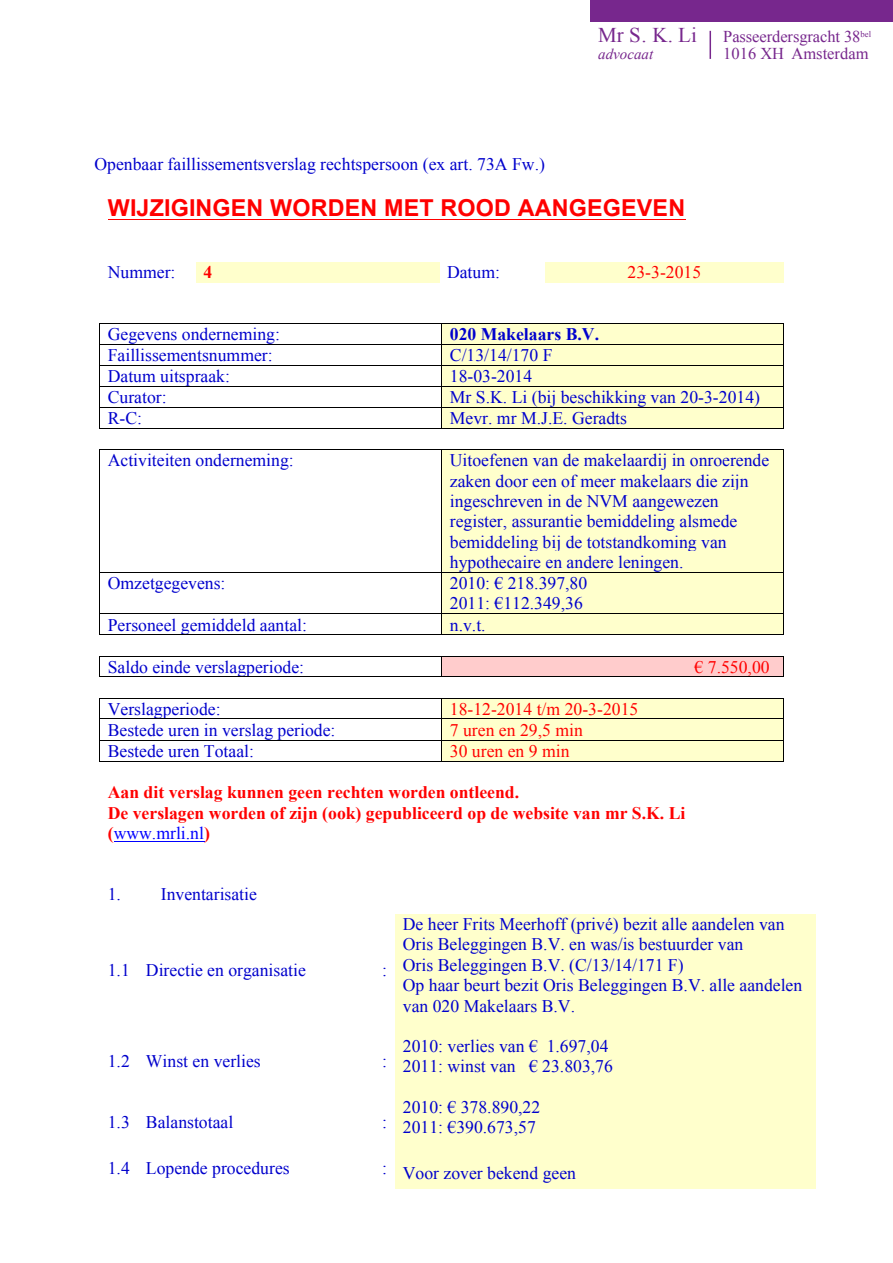
<style>
.page{position:relative;width:893px;height:1263px;background:#fff}
.page>*{position:absolute;margin:0;border:0;box-sizing:border-box;transform-origin:0 0}
.t1{font:700 23.25px "Arial";letter-spacing:.01em;color:#f00}
.t2{font:21px "Times New Roman";color:#77278d}
.t3{font:17.7px/20.4px "Times New Roman";color:#00c}
.t4{font:700 17.7px/20.2px "Times New Roman";color:#f00}
.t5{font:17.7px "Times New Roman";color:#f00}
.t6{font:700 17.7px "Times New Roman";color:#00c}
.t7{font:16.5px "Times New Roman";letter-spacing:-.005em;color:#77278d}
.t8{font:italic 15px "Times New Roman";color:#77278d}
.s1{font-weight:400;color:#00f}
</style>
<div class="page">
<hr style="left:709px;top:31px;width:2px;height:28px;background:#77278d">
<div style="left:590px;top:0;width:303px;height:21px;background:#77278d"></div>
<hr style="left:108px;top:220px;width:577px;height:1px;background:#f00">
<div style="left:196px;top:262px;width:243px;height:20px;background:#ffc"></div>
<div style="left:545px;top:262px;width:239px;height:20px;background:#ffc"></div>
<div style="left:442px;top:324px;width:341px;height:20px;background:#ffc"></div>
<hr style="left:100px;top:323px;width:341px;height:1px;background:#000">
<hr style="left:442px;top:323px;width:341px;height:1px;background:#000">
<div style="left:442px;top:345px;width:341px;height:20px;background:#ffc"></div>
<hr style="left:100px;top:344px;width:341px;height:1px;background:#000">
<hr style="left:442px;top:344px;width:341px;height:1px;background:#000">
<div style="left:442px;top:366px;width:341px;height:20px;background:#ffc"></div>
<hr style="left:100px;top:365px;width:341px;height:1px;background:#000">
<hr style="left:442px;top:365px;width:341px;height:1px;background:#000">
<div style="left:442px;top:387px;width:341px;height:20px;background:#ffc"></div>
<hr style="left:100px;top:386px;width:341px;height:1px;background:#000">
<hr style="left:442px;top:386px;width:341px;height:1px;background:#000">
<div style="left:442px;top:408px;width:341px;height:20px;background:#ffc"></div>
<hr style="left:100px;top:407px;width:341px;height:1px;background:#000">
<hr style="left:442px;top:407px;width:341px;height:1px;background:#000">
<svg style="left:99px;top:323px;width:1px;height:106px"></svg>
<hr style="left:100px;top:428px;width:341px;height:1px;background:#000">
<svg style="left:441px;top:323px;width:1px;height:106px"></svg>
<hr style="left:442px;top:428px;width:341px;height:1px;background:#000">
<svg style="left:783px;top:323px;width:1px;height:106px"></svg>
<div style="left:442px;top:450px;width:341px;height:122px;background:#ffc"></div>
<hr style="left:100px;top:449px;width:341px;height:1px;background:#000">
<hr style="left:442px;top:449px;width:341px;height:1px;background:#000">
<hr style="left:99px;top:450px;width:1px;height:122px;background:#000">
<hr style="left:441px;top:450px;width:1px;height:122px;background:#000">
<hr style="left:783px;top:450px;width:1px;height:122px;background:#000">
<div style="left:442px;top:573px;width:341px;height:41px;background:#ffc"></div>
<hr style="left:100px;top:572px;width:341px;height:1px;background:#000">
<hr style="left:442px;top:572px;width:341px;height:1px;background:#000">
<hr style="left:99px;top:573px;width:1px;height:41px;background:#000">
<hr style="left:441px;top:573px;width:1px;height:41px;background:#000">
<hr style="left:783px;top:573px;width:1px;height:41px;background:#000">
<div style="left:442px;top:614px;width:341px;height:20px;background:#ffc"></div>
<hr style="left:100px;top:614px;width:341px;height:1px;background:#000">
<hr style="left:442px;top:614px;width:341px;height:1px;background:#000">
<svg style="left:99px;top:614px;width:1px;height:21px"></svg>
<hr style="left:100px;top:634px;width:341px;height:1px;background:#000">
<svg style="left:441px;top:614px;width:1px;height:21px"></svg>
<hr style="left:442px;top:634px;width:341px;height:1px;background:#000">
<svg style="left:783px;top:614px;width:1px;height:21px"></svg>
<div style="left:442px;top:656px;width:341px;height:20px;background:#fcc"></div>
<hr style="left:100px;top:656px;width:341px;height:1px;background:#000">
<hr style="left:442px;top:656px;width:341px;height:1px;background:#000">
<svg style="left:99px;top:656px;width:1px;height:21px"></svg>
<hr style="left:100px;top:676px;width:341px;height:1px;background:#000">
<svg style="left:441px;top:656px;width:1px;height:21px"></svg>
<hr style="left:442px;top:676px;width:341px;height:1px;background:#000">
<svg style="left:783px;top:656px;width:1px;height:21px"></svg>
<div style="left:442px;top:698px;width:341px;height:20px;background:#ffc"></div>
<hr style="left:100px;top:698px;width:341px;height:1px;background:#000">
<hr style="left:442px;top:698px;width:341px;height:1px;background:#000">
<div style="left:442px;top:719px;width:341px;height:21px;background:#ffc"></div>
<hr style="left:100px;top:718px;width:341px;height:1px;background:#000">
<hr style="left:442px;top:718px;width:341px;height:1px;background:#000">
<div style="left:442px;top:740px;width:341px;height:21px;background:#ffc"></div>
<hr style="left:100px;top:740px;width:341px;height:1px;background:#000">
<hr style="left:442px;top:740px;width:341px;height:1px;background:#000">
<svg style="left:99px;top:698px;width:1px;height:64px"></svg>
<hr style="left:100px;top:761px;width:341px;height:1px;background:#000">
<svg style="left:441px;top:698px;width:1px;height:64px"></svg>
<hr style="left:442px;top:761px;width:341px;height:1px;background:#000">
<svg style="left:783px;top:698px;width:1px;height:64px"></svg>
<hr style="left:114px;top:841px;width:90px;height:1px;background:#00f">
<div style="left:395px;top:914px;width:420px;height:122px;background:#ffc"></div>
<div style="left:395px;top:1036px;width:420px;height:61px;background:#ffc"></div>
<div style="left:395px;top:1097px;width:420px;height:61px;background:#ffc"></div>
<div style="left:395px;top:1158px;width:420px;height:30px;background:#ffc"></div>
<p class="t2" style="left:598px;top:21px;width:100px">Mr S. K. Li</p>
<p class="t7" style="left:723px;top:25px;width:149px">Passeerdersgracht 38<sup>bel</sup></p>
<p class="t8" style="left:598px;top:44px;width:56px">advocaat</p>
<p class="t7" style="left:723px;top:42px;width:147px">1016 XH Amsterdam</p>
<p class="t3" style="left:95px;top:154px;width:452px">Openbaar faillissementsverslag rechtspersoon (ex art. 73A Fw.)</p>
<p class="t1" style="left:108px;top:193px;width:579px">WIJZIGINGEN WORDEN MET ROOD AANGEGEVEN</p>
<p class="t3" style="left:108px;top:262px;width:69px">Nummer:</p>
<p class="t4" style="left:204px;top:262px;width:10px">4</p>
<p class="t3" style="left:447px;top:262px;width:55px">Datum:</p>
<p class="t5" style="left:628px;top:260px;width:75px">23-3-2015</p>
<p class="t3" style="left:108px;top:324px;width:174px">Gegevens onderneming:</p>
<p class="t6" style="left:450px;top:322px;width:151px">020 Makelaars B.V.</p>
<p class="t3" style="left:108px;top:345px;width:166px">Faillissementsnummer:</p>
<p class="t3" style="left:450px;top:345px;width:104px">C/13/14/170 F</p>
<p class="t3" style="left:108px;top:366px;width:124px">Datum uitspraak:</p>
<p class="t3" style="left:450px;top:366px;width:84px">18-03-2014</p>
<p class="t3" style="left:108px;top:387px;width:60px">Curator:</p>
<p class="t3" style="left:450px;top:387px;width:312px">Mr S.K. Li (bij beschikking van 20-3-2014)</p>
<p class="t3" style="left:108px;top:408px;width:36px">R-C:</p>
<p class="t3" style="left:450px;top:408px;width:179px">Mevr. mr M.J.E. Geradts</p>
<p class="t3" style="left:108px;top:450px;width:187px">Activiteiten onderneming:</p>
<p class="t3" style="left:450px;top:450px;width:321px">Uitoefenen van de makelaardij in onroerende zaken door een of meer makelaars die zijn ingeschreven in de NVM aangewezen register, assurantie bemiddeling alsmede bemiddeling bij de totstandkoming van hypothecaire en andere leningen.</p>
<p class="t3" style="left:108px;top:573px;width:119px">Omzetgegevens:</p>
<p class="t3" style="left:450px;top:573px;width:139px">2010: € 218.397,80<br>2011: €112.349,36</p>
<p class="t3" style="left:108px;top:614px;width:201px">Personeel gemiddeld aantal:</p>
<p class="t3" style="left:450px;top:614px;width:37px">n.v.t.</p>
<p class="t3" style="left:108px;top:656px;width:198px">Saldo einde verslagperiode:</p>
<p class="t5" style="left:695px;top:655px;width:77px">€ 7.550,00</p>
<p class="t3" style="left:108px;top:698px;width:114px">Verslagperiode:</p>
<p class="t5" style="left:450px;top:697px;width:190px">18-12-2014 t/m 20-3-2015</p>
<p class="t3" style="left:108px;top:719px;width:229px">Bestede uren in verslag periode:</p>
<p class="t5" style="left:450px;top:718px;width:134px">7 uren en 29,5 min</p>
<p class="t3" style="left:108px;top:740px;width:148px">Bestede uren Totaal:</p>
<p class="t5" style="left:450px;top:739px;width:121px">30 uren en 9 min</p>
<p class="t4" style="left:108px;top:782px;width:579px">Aan dit verslag kunnen geen rechten worden ontleend.<br>De verslagen worden of zijn (ook) gepubliceerd op de website van mr S.K. Li (<span class="s1">www.mrli.nl</span>)</p>
<p class="t3" style="left:108px;top:883px;width:151px">1. Inventarisatie</p>
<p class="t3" style="left:108px;top:959px;width:200px">1.1 Directie en organisatie</p>
<p class="t3" style="left:382px;top:959px;width:6px">:</p>
<p class="t3" style="left:108px;top:1051px;width:154px">1.2 Winst en verlies</p>
<p class="t3" style="left:382px;top:1051px;width:6px">:</p>
<p class="t3" style="left:108px;top:1112px;width:127px">1.3 Balanstotaal</p>
<p class="t3" style="left:382px;top:1112px;width:6px">:</p>
<p class="t3" style="left:403px;top:914px;width:401px">De heer Frits Meerhoff (privé) bezit alle aandelen van Oris Beleggingen B.V. en was/is bestuurder van<br>Oris Beleggingen B.V. (C/13/14/171 F)<br>Op haar beurt bezit Oris Beleggingen B.V. alle aandelen van 020 Makelaars B.V.</p>
<p class="t3" style="left:403px;top:1036px;width:212px">2010: verlies van € 1.697,04<br>2011: winst van € 23.803,76</p>
<p class="t3" style="left:403px;top:1096px;width:139px">2010: € 378.890,22<br>2011: €390.673,57</p>
<p class="t3" style="left:108px;top:1158px;width:183px">1.4 Lopende procedures</p>
<p class="t3" style="left:382px;top:1163px;width:196px">: Voor zover bekend geen</p>
</div>
